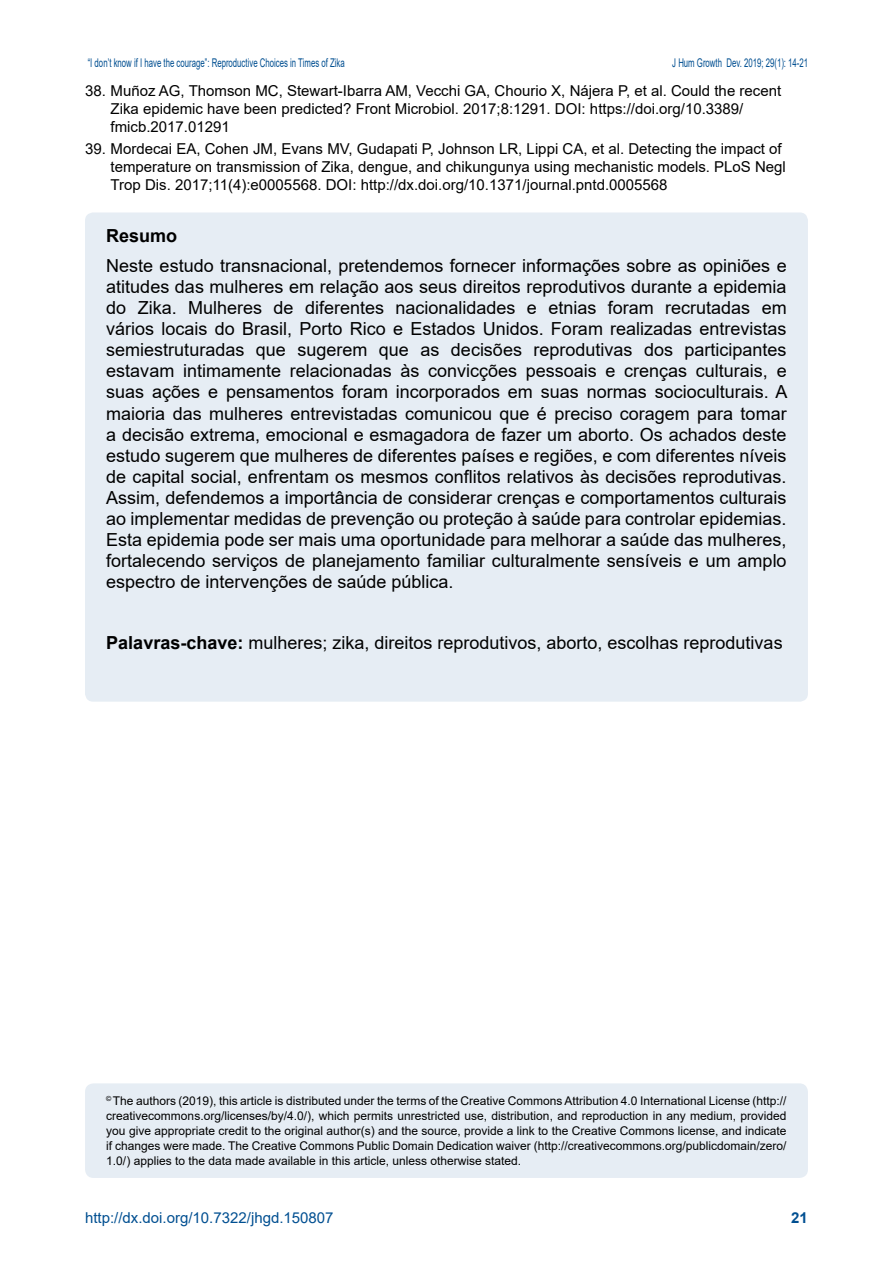
<style>
.page{position:relative;width:893px;height:1263px;background:#fff}
.page>*{position:absolute;margin:0;border:0;box-sizing:border-box;transform-origin:0 0}
.t1{font:18px/21px "Arial";color:#000;text-align:justify}
.t2{font:700 18px "Arial";color:#000}
.t3{font:15px/18px "Arial";color:#000}
.t4{font:15px "Arial";color:#004f91}
.t5{font:700 15px "Arial";color:#004f91}
.t6{font:12px/15px "Arial";color:#000;text-align:justify}
.t7{font:12px "Arial";color:#004f91;scale:.65 1}
.s1{font-weight:700}
</style>
<div class="page">
<div style="left:85px;top:212px;width:723px;height:490px;background:#e6edf4;border-radius:8px"></div>
<div style="left:85px;top:1083px;width:723px;height:95px;background:#e6edf4;border-radius:9px"></div>
<p class="t7" style="left:88px;top:54px;width:397px">“I don’t know if I have the courage”: Reproductive Choices in Times of Zika</p>
<p class="t7" style="left:672px;top:54px;width:211px">J Hum Growth Dev. 2019; 29(1): 14-21</p>
<p class="t3" style="left:111px;top:82px;width:672px;text-indent:-26px">38. Muñoz AG, Thomson MC, Stewart-Ibarra AM, Vecchi GA, Chourio X, Nájera P, et al. Could the recent<br>Zika epidemic have been predicted? Front Microbiol. 2017;8:1291. DOI: https://doi.org/10.3389/ fmicb.2017.01291</p>
<p class="t3" style="left:111px;top:140px;width:677px;text-indent:-26px">39. Mordecai EA, Cohen JM, Evans MV, Gudapati P, Johnson LR, Lippi CA, et al. Detecting the impact of temperature on transmission of Zika, dengue, and chikungunya using mechanistic models. PLoS Negl<br>Trop Dis. 2017;11(4):e0005568. DOI: http://dx.doi.org/10.1371/journal.pntd.0005568</p>
<p class="t2" style="left:106px;top:223px;width:73px">Resumo</p>
<p class="t1" style="left:106px;top:255px;width:683px">Neste estudo transnacional, pretendemos fornecer informações sobre as opiniões e atitudes das mulheres em relação aos seus direitos reprodutivos durante a epidemia do Zika. Mulheres de diferentes nacionalidades e etnias foram recrutadas em vários locais do Brasil, Porto Rico e Estados Unidos. Foram realizadas entrevistas semiestruturadas que sugerem que as decisões reprodutivas dos participantes estavam intimamente relacionadas às convicções pessoais e crenças culturais, e suas ações e pensamentos foram incorporados em suas normas socioculturais. A maioria das mulheres entrevistadas comunicou que é preciso coragem para tomar a decisão extrema, emocional e esmagadora de fazer um aborto. Os achados deste estudo sugerem que mulheres de diferentes países e regiões, e com diferentes níveis de capital social, enfrentam os mesmos conflitos relativos às decisões reprodutivas.<br>Assim, defendemos a importância de considerar crenças e comportamentos culturais ao implementar medidas de prevenção ou proteção à saúde para controlar epidemias.<br>Esta epidemia pode ser mais uma oportunidade para melhorar a saúde das mulheres, fortalecendo serviços de planejamento familiar culturalmente sensíveis e um amplo espectro de intervenções de saúde pública.</p>
<p class="t1" style="left:106px;top:632px;width:678px"><span class="s1">Palavras-chave:</span> mulheres; zika, direitos reprodutivos, aborto, escolhas reprodutivas</p>
<p class="t6" style="left:106px;top:1093px;width:682px"><sup>©</sup> The authors (2019), this article is distributed under the terms of the Creative Commons Attribution 4.0 International License (http:// creativecommons.org/licenses/by/4.0/), which permits unrestricted use, distribution, and reproduction in any medium, provided you give appropriate credit to the original author(s) and the source, provide a link to the Creative Commons license, and indicate if changes were made. The Creative Commons Public Domain Dedication waiver (http://creativecommons.org/publicdomain/zero/ 1.0/) applies to the data made available in this article, unless otherwise stated.</p>
<p class="t4" style="left:85px;top:1207px;width:250px">http://dx.doi.org/10.7322/jhgd.150807</p>
<p class="t5" style="left:791px;top:1207px;width:18px">21</p>
</div>
